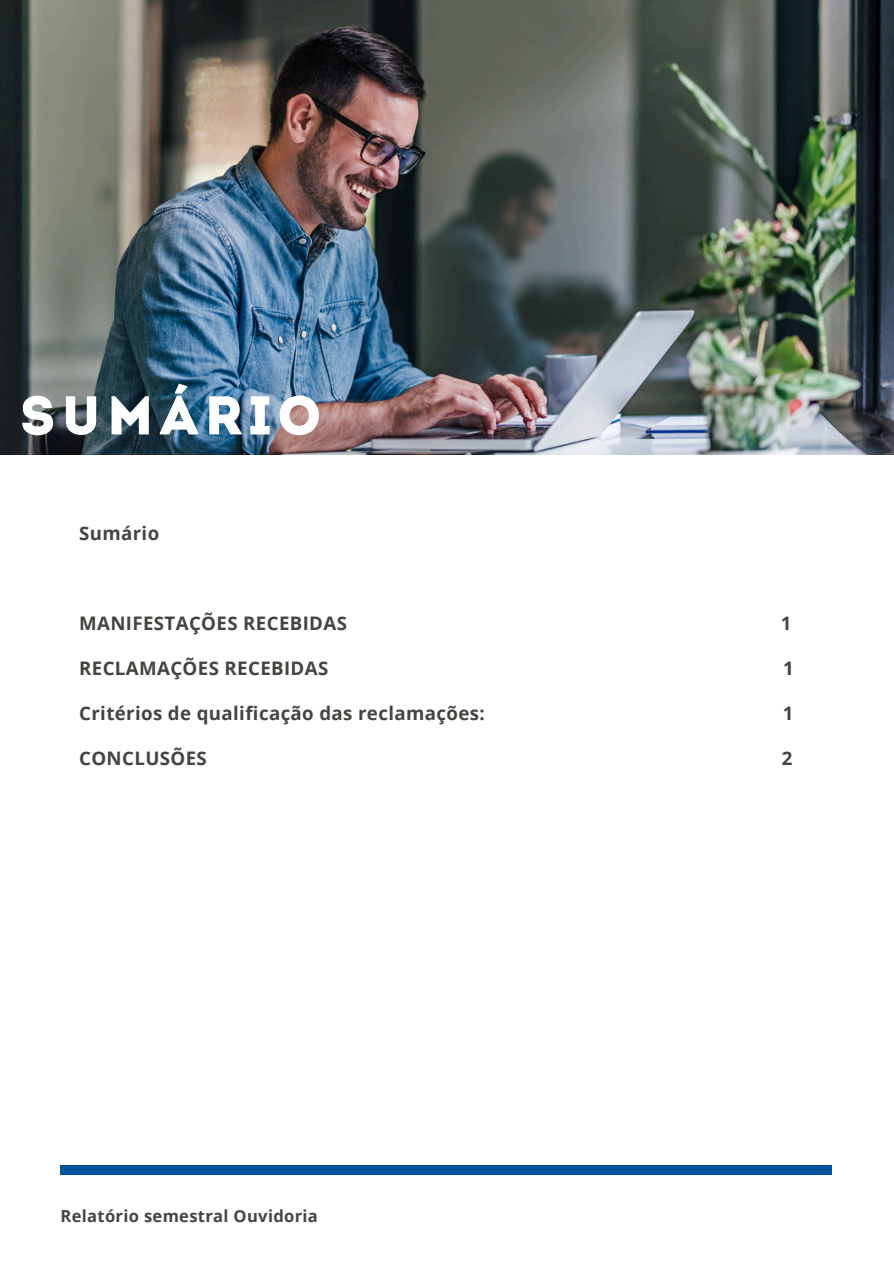
<style>
.page{position:relative;width:894px;height:1264px;background:#fff}
.page>*{position:absolute;margin:0;border:0;box-sizing:border-box;transform-origin:0 0}
.t1{font:54.45px "Intro";letter-spacing:.11em;color:#fff}
.t2{font:700 18.6px "Open Sans";letter-spacing:.02em;color:#444440}
.t3{font:700 16.5px "Open Sans";letter-spacing:.02em;color:#444440}
</style>
<div class="page">
<img style="left:0;top:0;width:893px;height:454px">
<div style="left:60px;top:1164px;width:771px;height:9px;background:#00529c"></div>
<p class="t1" style="left:20px;top:393px;width:302px">SUMÁRIO</p>
<h1 class="t2" style="left:79px;top:520px;width:82px">Sumário</h1>
<h2 class="t2" style="left:79px;top:610px;width:269px">MANIFESTAÇÕES RECEBIDAS</h2>
<h2 class="t2" style="left:780px;top:610px;width:12px">1</h2>
<h2 class="t2" style="left:79px;top:655px;width:250px">RECLAMAÇÕES RECEBIDAS</h2>
<h2 class="t2" style="left:782px;top:655px;width:12px">1</h2>
<h2 class="t2" style="left:79px;top:700px;width:407px">Critérios de qualificação das reclamações:</h2>
<h2 class="t2" style="left:782px;top:700px;width:12px">1</h2>
<h2 class="t2" style="left:79px;top:745px;width:129px">CONCLUSÕES</h2>
<h2 class="t2" style="left:781px;top:745px;width:12px">2</h2>
<h2 class="t3" style="left:60px;top:1204px;width:259px">Relatório semestral Ouvidoria</h2>
</div>
